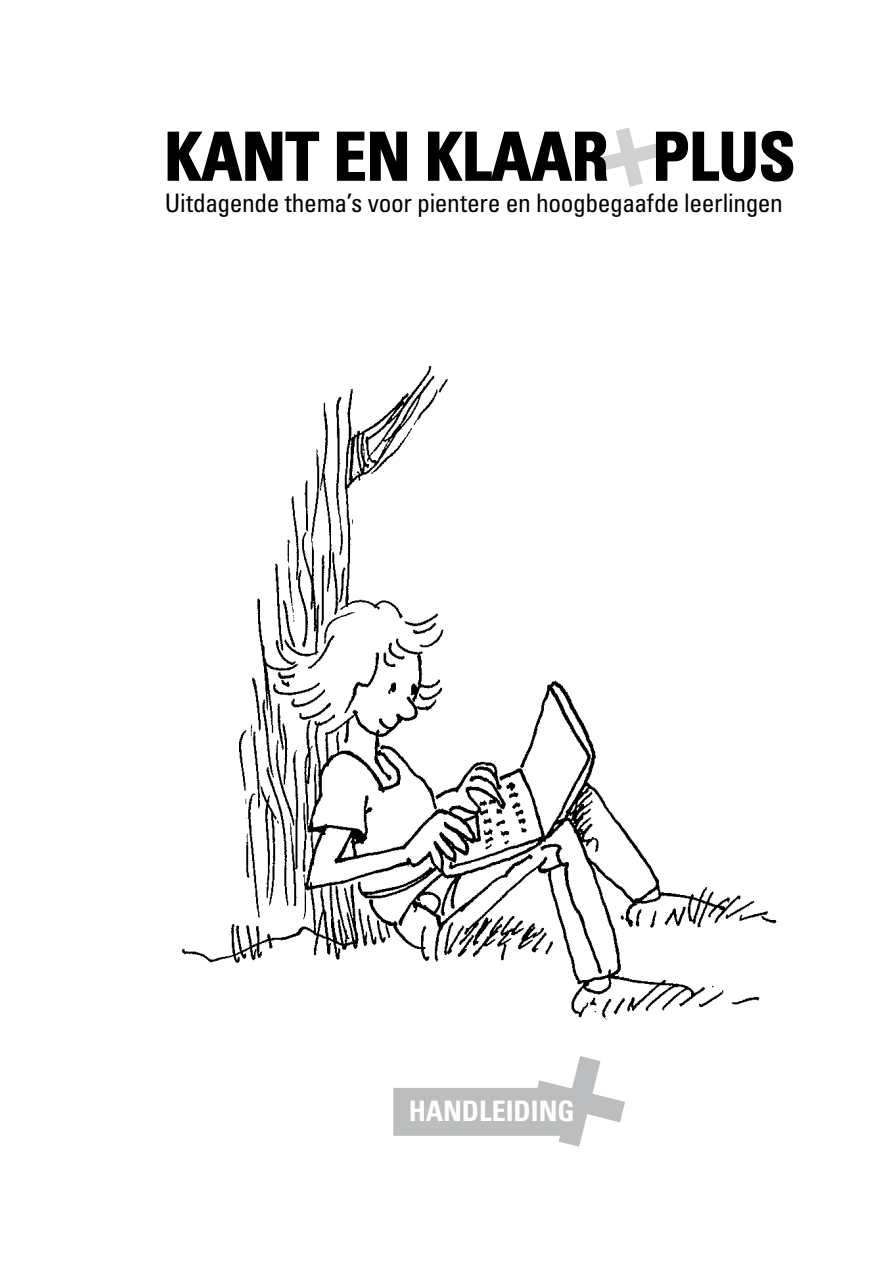
<style>
.page{position:relative;width:893px;height:1263px;background:#fff}
.page>*{position:absolute;margin:0;border:0;box-sizing:border-box;transform-origin:0 0}
.t1{font:700 condensed 66px "Univers";color:#000}
.t2{font:700 condensed 28.2px "Univers";color:#fff}
.t3{font:condensed 25.5px "Univers";letter-spacing:-.015em;color:#000}
</style>
<div class="page">
<svg style="left:167px;top:131px;width:153px;height:50px"></svg>
<svg style="left:336px;top:131px;width:72px;height:50px"></svg>
<svg style="left:428px;top:128px;width:366px;height:59px"></svg>
<img style="left:181px;top:365px;width:596px;height:655px">
<svg style="left:393px;top:1056px;width:232px;height:91px"></svg>
<h1 class="t1" style="left:165px;top:116px;width:632px">KANT EN KLAAR PLUS</h1>
<p class="t3" style="left:165px;top:186px;width:620px">Uitdagende thema’s voor pientere en hoogbegaafde leerlingen</p>
<p class="t2" style="left:409px;top:1094px;width:168px">HANDLEIDING</p>
</div>
